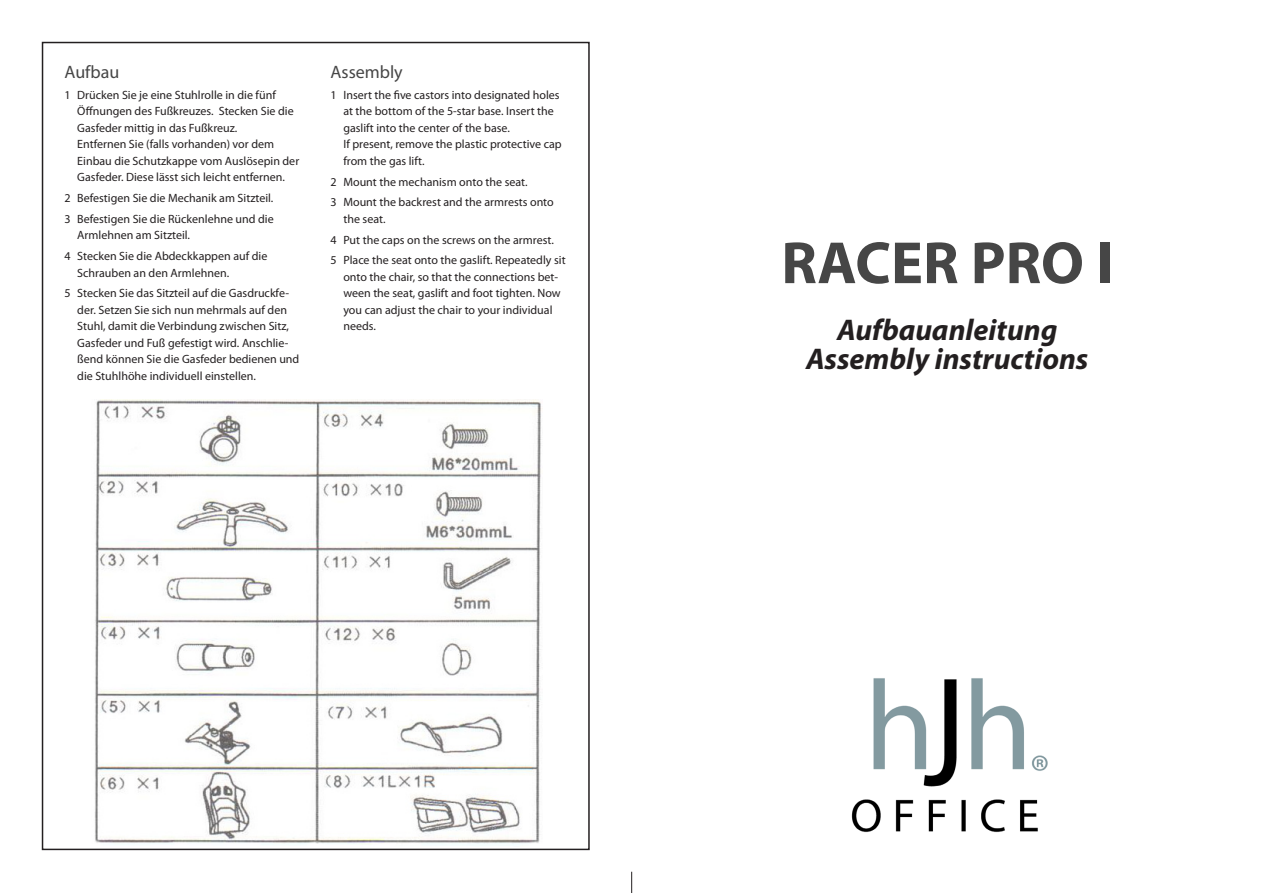
<style>
.page{position:relative;width:1263px;height:893px;background:#fff}
.page>*{position:absolute;margin:0;border:0;box-sizing:border-box;transform-origin:0 0}
.Titelseite{font:700 60px "Myriad Pro";color:#464646}
.Titelseite-2{font:italic 700 30px "Myriad Pro";color:#231f20}
.Überschrift_2{font:18px "Myriad Pro";color:#464646}
.Aufzählung{font:12px/16.5px "Myriad Pro";color:#231f20}
</style>
<div class="page">
<img style="left:851px;top:678px;width:197px;height:155px">
<svg style="left:631px;top:872px;width:1px;height:21px"></svg>
<img style="left:95px;top:400px;width:446px;height:445px">
<p class="Überschrift_2" style="left:65px;top:61px;width:56px">Aufbau</p>
<p class="Aufzählung" style="left:77px;top:86px;width:223px;text-indent:-13px">1 Drücken Sie je eine Stuhlrolle in die fünf Öffnungen des Fußkreuzes. Stecken Sie die Gasfeder mittig in das Fußkreuz.<br>Entfernen Sie (falls vorhanden) vor dem Einbau die Schutzkappe vom Auslösepin der Gasfeder. Diese lässt sich leicht entfernen.</p>
<p class="Aufzählung" style="left:65px;top:190px;width:210px">2 Befestigen Sie die Mechanik am Sitzteil.</p>
<p class="Aufzählung" style="left:77px;top:210px;width:198px;text-indent:-13px">3 Befestigen Sie die Rückenlehne und die<br>Armlehnen am Sitzteil.</p>
<p class="Aufzählung" style="left:77px;top:248px;width:192px;text-indent:-13px">4 Stecken Sie die Abdeckkappen auf die<br>Schrauben an den Armlehnen.</p>
<p class="Aufzählung" style="left:77px;top:285px;width:224px;text-indent:-13px">5 Stecken Sie das Sitzteil auf die Gasdruckfe&shy;der. Setzen Sie sich nun mehrmals auf den Stuhl, damit die Verbindung zwischen Sitz, Gasfeder und Fuß gefestigt wird. Anschlie&shy;ßend können Sie die Gasfeder bedienen und die Stuhlhöhe individuell einstellen.</p>
<p class="Überschrift_2" style="left:331px;top:61px;width:74px">Assembly</p>
<p class="Aufzählung" style="left:343px;top:86px;width:220px;text-indent:-13px">1 Insert the five castors into designated holes at the bottom of the 5-star base. Insert the gaslift into the center of the base.<br>If present, remove the plastic protective cap from the gas lift.</p>
<p class="Aufzählung" style="left:331px;top:173px;width:198px">2 Mount the mechanism onto the seat.</p>
<p class="Aufzählung" style="left:343px;top:194px;width:212px;text-indent:-13px">3 Mount the backrest and the armrests onto the seat.</p>
<p class="Aufzählung" style="left:331px;top:231px;width:225px">4 Put the caps on the screws on the armrest.</p>
<p class="Aufzählung" style="left:343px;top:252px;width:224px;text-indent:-13px">5 Place the seat onto the gaslift. Repeatedly sit onto the chair, so that the connections bet&shy;ween the seat, gaslift and foot tighten. Now you can adjust the chair to your individual needs.</p>
<p class="Titelseite" style="left:781px;top:224px;width:333px">RACER PRO I</p>
<p class="Titelseite-2" style="left:837px;top:310px;width:222px">Aufbauanleitung</p>
<p class="Titelseite-2" style="left:806px;top:340px;width:284px">Assembly instructions</p>
</div>
